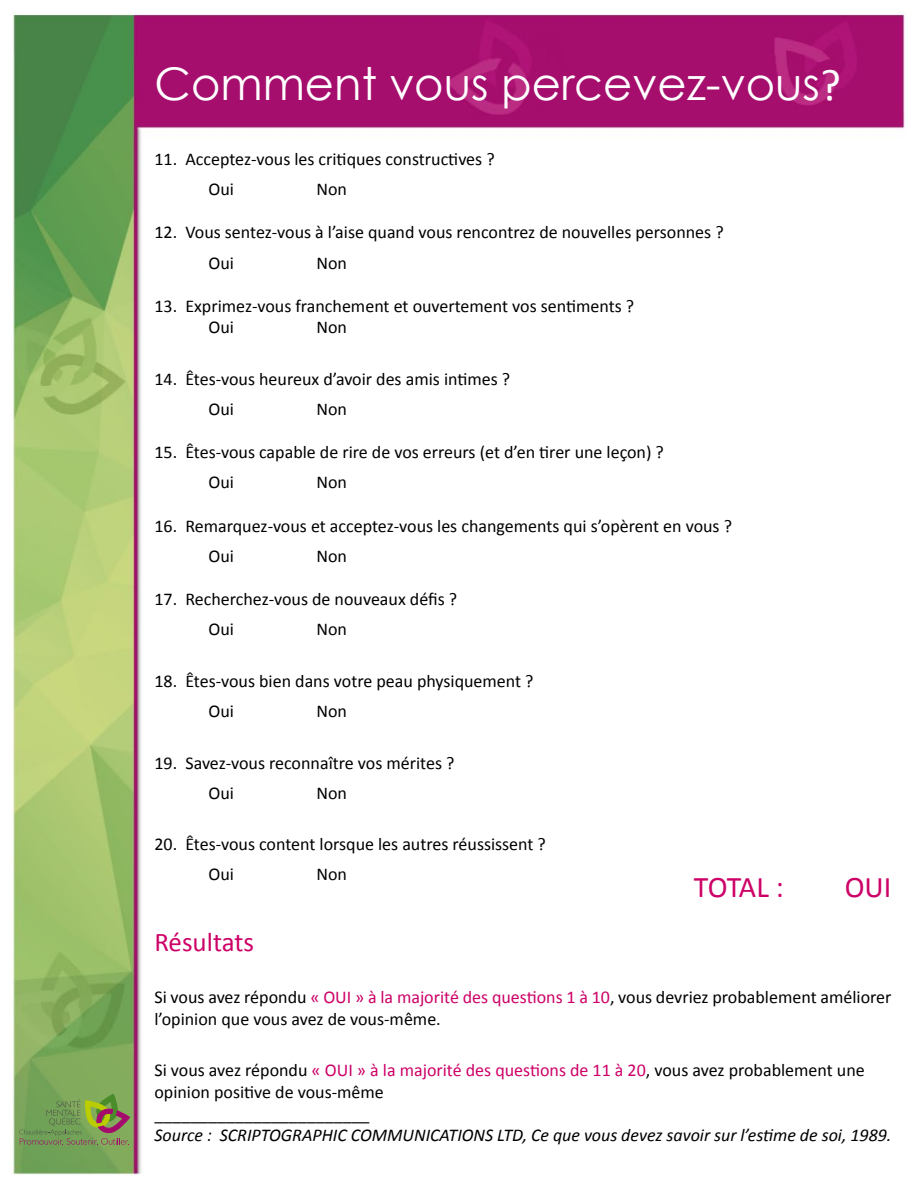
<style>
.page{position:relative;width:918px;height:1188px;background:#fff}
.page>*{position:absolute;margin:0;border:0;box-sizing:border-box;transform-origin:0 0}
.t1{font:45px "Century Gothic";color:#fff}
.t2{font:30px "Calibri";letter-spacing:-.015em;color:#cd0067}
.t3{font:27px "Calibri";color:#cd0067}
.t4{font:18px/30.2px "Calibri";color:#000}
.t5{font:italic 18px "Calibri";color:#000}
.s1{font-family:"Calibri"}
.s2{color:#cd0067}
</style>
<div class="page">
<img style="left:12px;top:12px;width:893px;height:1163px">
<svg style="left:19px;top:1094px;width:111px;height:51px;background:#7c9653"></svg>
<h1 class="t1" style="left:154px;top:57px;width:688px">Comment vous percevez-vous<span class="s1">?</span></h1>
<p class="t4" style="left:208px;top:143px;width:288px;text-indent:-54px">11. Acceptez-vous les critiques constructives ?<br>Oui</p>
<p class="t4" style="left:316px;top:173px;width:32px">Non</p>
<p class="t4" style="left:208px;top:217px;width:517px;text-indent:-54px">12. Vous sentez-vous à l’aise quand vous rencontrez de nouvelles personnes ?<br>Oui</p>
<p class="t4" style="left:316px;top:247px;width:32px">Non</p>
<p class="t4" style="left:208px;top:294px;width:427px;line-height:21.6px;text-indent:-54px">13. Exprimez-vous franchement et ouvertement vos sentiments ?<br>Oui</p>
<p class="t4" style="left:316px;top:311px;width:32px">Non</p>
<p class="t4" style="left:208px;top:363px;width:303px;text-indent:-54px">14. Êtes-vous heureux d’avoir des amis intimes ?<br>Oui</p>
<p class="t4" style="left:316px;top:393px;width:32px">Non</p>
<p class="t4" style="left:208px;top:436px;width:457px;text-indent:-54px">15. Êtes-vous capable de rire de vos erreurs (et d’en tirer une leçon) ?<br>Oui</p>
<p class="t4" style="left:316px;top:467px;width:32px">Non</p>
<p class="t4" style="left:208px;top:510px;width:525px;text-indent:-54px">16. Remarquez-vous et acceptez-vous les changements qui s’opèrent en vous ?<br>Oui</p>
<p class="t4" style="left:316px;top:540px;width:32px">Non</p>
<p class="t4" style="left:208px;top:583px;width:250px;text-indent:-54px">17. Recherchez-vous de nouveaux défis ?<br>Oui</p>
<p class="t4" style="left:316px;top:613px;width:32px">Non</p>
<p class="t4" style="left:208px;top:665px;width:327px;text-indent:-54px">18. Êtes-vous bien dans votre peau physiquement ?<br>Oui</p>
<p class="t4" style="left:316px;top:695px;width:32px">Non</p>
<p class="t4" style="left:208px;top:747px;width:247px;text-indent:-54px">19. Savez-vous reconnaître vos mérites ?<br>Oui</p>
<p class="t4" style="left:316px;top:777px;width:32px">Non</p>
<p class="t4" style="left:208px;top:828px;width:339px;text-indent:-54px">20. Êtes-vous content lorsque les autres réussissent ?<br>Oui</p>
<p class="t4" style="left:316px;top:859px;width:32px">Non</p>
<h2 class="t2" style="left:694px;top:868px;width:91px">TOTAL :</h2>
<h2 class="t2" style="left:845px;top:868px;width:48px">OUI</h2>
<h3 class="t3" style="left:154px;top:926px;width:101px">Résultats</h3>
<p class="t4" style="left:154px;top:986px;width:738px;line-height:21.6px">Si vous avez répondu <span class="s2">« OUI » à la majorité des questions 1 à 10</span>, vous devriez probablement améliorer l’opinion que vous avez de vous-même.</p>
<p class="t4" style="left:154px;top:1059px;width:712px;line-height:21.6px">Si vous avez répondu <span class="s2">« OUI » à la majorité des questions de 11 à 20</span>, vous avez probablement une opinion positive de vous-même<br>________________________</p>
<p class="t5" style="left:154px;top:1124px;width:738px">Source : SCRIPTOGRAPHIC COMMUNICATIONS LTD, Ce que vous devez savoir sur l’estime de soi, 1989.</p>
</div>
